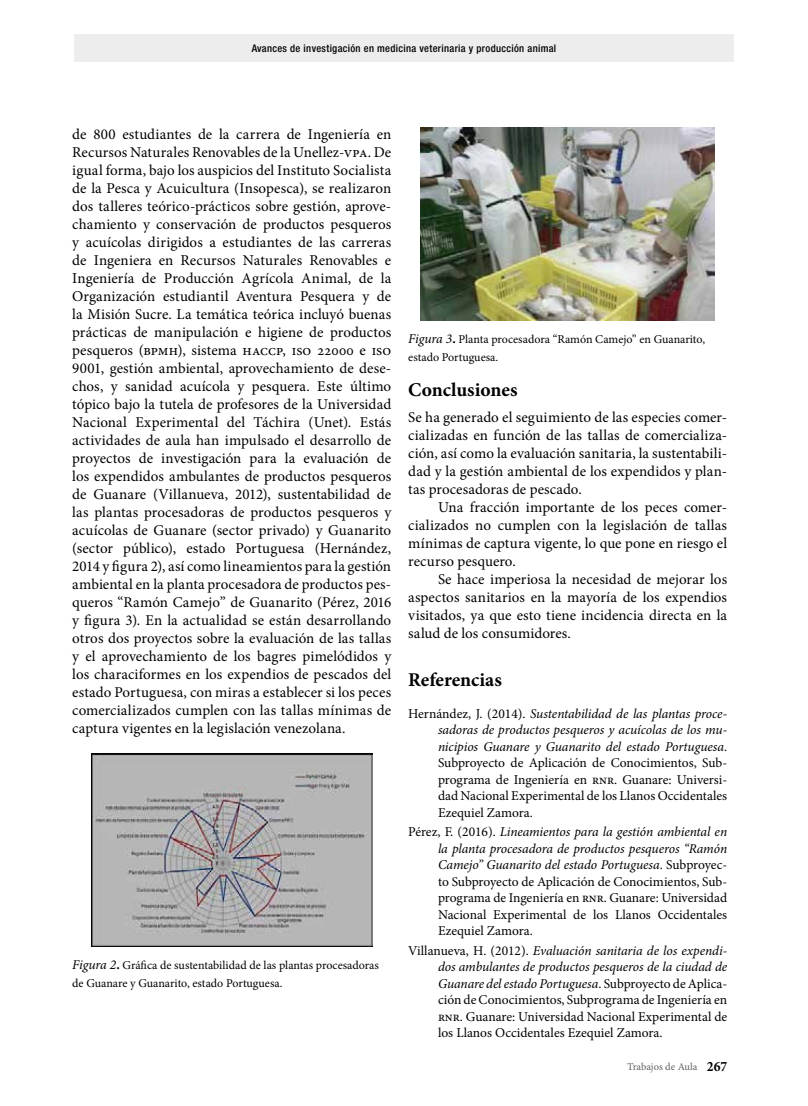
<style>
.page{position:relative;width:808px;height:1106px;background:#fff}
.page>*{position:absolute;margin:0;border:0;box-sizing:border-box;transform-origin:0 0}
.t1{font:700 19.5px "Minion Pro";color:#000}
.t2{font:15px/18px "Minion Pro";letter-spacing:-.005em;color:#000;text-align:justify}
.t3{font:13.5px/16.5px "Minion Pro";letter-spacing:-.01em;color:#000;text-align:justify}
.t4{font:12px/18px "Minion Pro";letter-spacing:-.01em;color:#000}
.t5{font:500 condensed 10.5px "Helvetica Neue LT Std";letter-spacing:.03em;color:#000}
.t6{font:10.5px "Minion Pro";letter-spacing:-.02em;color:#646363}
.s1{font-style:italic;font-size:13.5px}
.s2{font-weight:700;font-size:13.5px}
.s3{font-style:italic}
.s4{font-weight:700;font-size:14.25px;color:#000}
</style>
<div class="page">
<div style="left:74px;top:34px;width:659px;height:28px;background:#ededed"></div>
<img style="left:91px;top:753px;width:281px;height:193px">
<img style="left:421px;top:128px;width:294px;height:192px">
<p class="t5" style="left:252px;top:42px;width:306px">Avances de investigación en medicina veterinaria y producción animal</p>
<p class="t2" style="left:72px;top:125px;width:320px">de 800 estudiantes de la carrera de Ingeniería en Recursos Naturales Renovables de la Unellez-vpa. De igual forma, bajo los auspicios del Instituto Socialista de la Pesca y Acuicultura (Insopesca), se realizaron dos talleres teórico-prácticos sobre gestión, aprove&shy;chamiento y conservación de productos pesqueros y acuícolas dirigidos a estudiantes de las carreras de Ingeniera en Recursos Naturales Renovables e Ingeniería de Producción Agrícola Animal, de la Organización estudiantil Aventura Pesquera y de la Misión Sucre. La temática teórica incluyó buenas prácticas de manipulación e higiene de productos pesqueros (bpmh), sistema haccp, iso 22000 e iso 9001, gestión ambiental, aprovechamiento de dese&shy;chos, y sanidad acuícola y pesquera. Este último tópico bajo la tutela de profesores de la Universidad Nacional Experimental del Táchira (Unet). Estás actividades de aula han impulsado el desarrollo de proyectos de investigación para la evaluación de los expendidos ambulantes de productos pesqueros de Guanare (Villanueva, 2012), sustentabilidad de las plantas procesadoras de productos pesqueros y acuícolas de Guanare (sector privado) y Guanarito (sector público), estado Portuguesa (Hernández, 2014 y figura 2), así como lineamientos para la gestión ambiental en la planta procesadora de productos pes&shy;queros “Ramón Camejo” de Guanarito (Pérez, 2016 y figura 3). En la actualidad se están desarrollando otros dos proyectos sobre la evaluación de las tallas y el aprovechamiento de los bagres pimelódidos y los characiformes en los expendios de pescados del estado Portuguesa, con miras a establecer si los peces comercializados cumplen con las tallas mínimas de captura vigentes en la legislación venezolana.</p>
<p class="t4" style="left:72px;top:955px;width:308px"><span class="s1">Figura 2</span><span class="s2">.</span> Gráfica de sustentabilidad de las plantas procesadoras de Guanare y Guanarito, estado Portuguesa.</p>
<p class="t4" style="left:408px;top:330px;width:298px"><span class="s1">Figura 3</span><span class="s2">.</span> Planta procesadora “Ramón Camejo” en Guanarito, estado Portuguesa.</p>
<h1 class="t1" style="left:408px;top:376px;width:111px">Conclusiones</h1>
<p class="t2" style="left:408px;top:408px;width:320px">Se ha generado el seguimiento de las especies comer&shy;cializadas en función de las tallas de comercializa&shy;ción, así como la evaluación sanitaria, la sustentabili&shy;dad y la gestión ambiental de los expendidos y plan&shy;tas procesadoras de pescado.</p>
<p class="t2" style="left:408px;top:498px;width:320px;text-indent:30px">Una fracción importante de los peces comer&shy;cializados no cumplen con la legislación de tallas mínimas de captura vigente, lo que pone en riesgo el recurso pesquero.</p>
<p class="t2" style="left:408px;top:570px;width:320px;text-indent:30px">Se hace imperiosa la necesidad de mejorar los aspectos sanitarios en la mayoría de los expendios visitados, ya que esto tiene incidencia directa en la salud de los consumidores.</p>
<h1 class="t1" style="left:408px;top:666px;width:95px">Referencias</h1>
<p class="t3" style="left:438px;top:705px;width:291px;text-indent:-30px">Hernández, J. (2014). <span class="s3">Sustentabilidad de las plantas proce&shy;sadoras de productos pesqueros y acuícolas de los mu&shy;nicipios Guanare y Guanarito del estado Portuguesa</span>.<br>Subproyecto de Aplicación de Conocimientos, Sub&shy;programa de Ingeniería en rnr. Guanare: Universi&shy;dad Nacional Experimental de los Llanos Occidentales Ezequiel Zamora.</p>
<p class="t3" style="left:438px;top:823px;width:291px;text-indent:-30px">Pérez, F. (2016). <span class="s3">Lineamientos para la gestión ambiental en la planta procesadora de productos pesqueros “Ramón Camejo” Guanarito del estado Portuguesa</span>. Subproyec&shy;to Subproyecto de Aplicación de Conocimientos, Sub&shy;programa de Ingeniería en rnr. Guanare: Universidad Nacional Experimental de los Llanos Occidentales Ezequiel Zamora.</p>
<p class="t3" style="left:438px;top:942px;width:291px;text-indent:-30px">Villanueva, H. (2012). <span class="s3">Evaluación sanitaria de los expendi&shy;dos ambulantes de productos pesqueros de la ciudad de Guanare del estado Portuguesa</span>. Subproyecto de Aplica&shy;ción de Conocimientos, Subprograma de Ingeniería en rnr. Guanare: Universidad Nacional Experimental de los Llanos Occidentales Ezequiel Zamora.</p>
<p class="t6" style="left:627px;top:1059px;width:102px">Trabajos de Aula <span class="s4">267</span></p>
</div>
